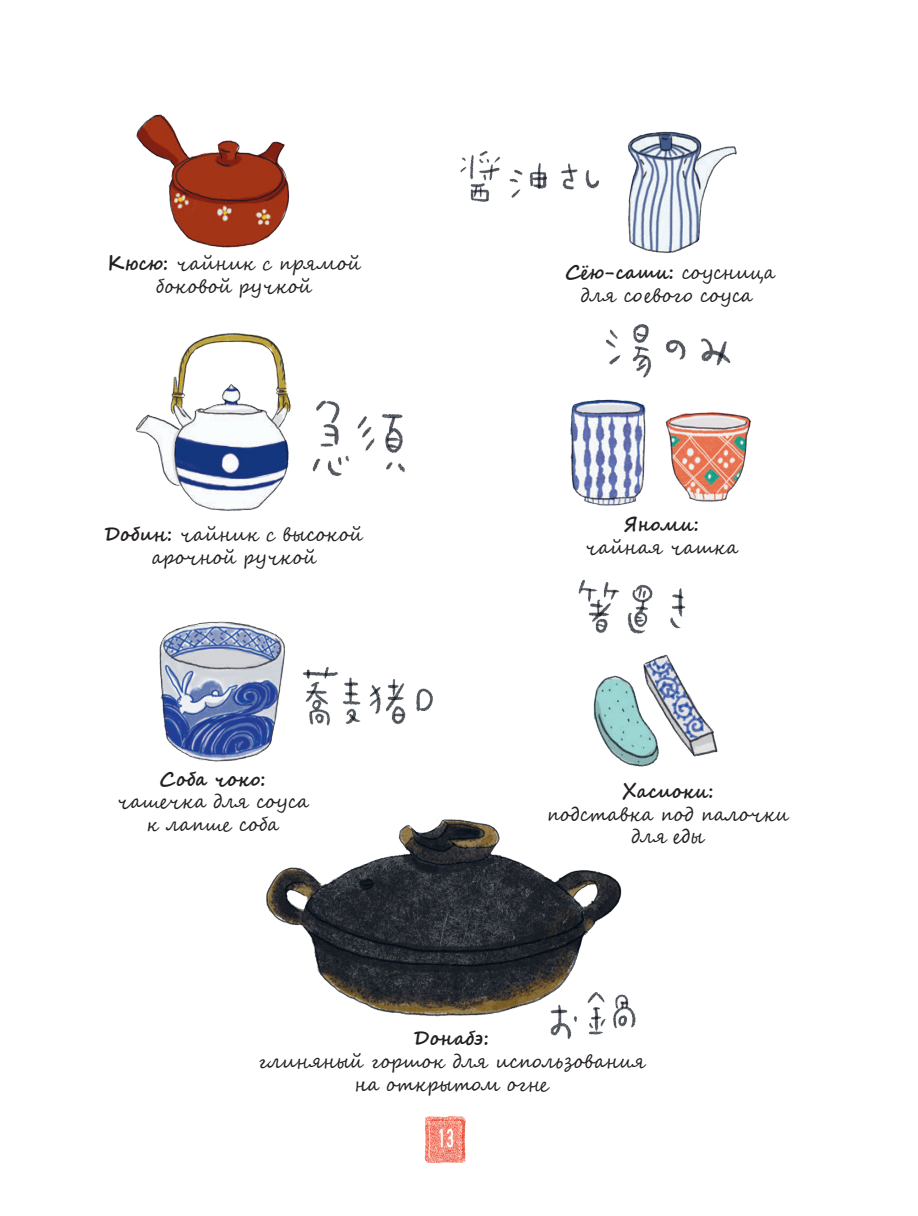
<style>
.page{position:relative;width:918px;height:1216px;background:#fff}
.page>*{position:absolute;margin:0;border:0;box-sizing:border-box;transform-origin:0 0}
.t1{font:25.2px "Local Brewery Four";color:#fff}
.t2{font:19.25px/22.8px "Segoe Script";color:#231f20;text-align:center;scale:.95 1}
.t3{font:700 19.25px "Segoe Script";color:#231f20;scale:.95 1}
.s1{font-weight:700}
</style>
<div class="page">
<img style="left:628px;top:131px;width:109px;height:123px">
<img style="left:460px;top:151px;width:139px;height:51px">
<img style="left:135px;top:333px;width:270px;height:178px">
<img style="left:136px;top:114px;width:154px;height:134px">
<img style="left:665px;top:412px;width:86px;height:90px">
<img style="left:570px;top:399px;width:76px;height:107px">
<img style="left:606px;top:324px;width:125px;height:54px">
<img style="left:159px;top:621px;width:127px;height:141px">
<img style="left:303px;top:667px;width:130px;height:59px">
<img style="left:578px;top:580px;width:108px;height:47px">
<img style="left:593px;top:627px;width:125px;height:140px">
<img style="left:266px;top:819px;width:370px;height:221px">
<img style="left:425px;top:1116px;width:34px;height:47px">
<img style="left:429px;top:1118px;width:34px;height:41px">
<img style="left:425px;top:1123px;width:31px;height:39px">
<p class="t2" style="left:107px;top:252px;width:269px"><span class="s1">Кюсю:</span> чайник с прямой боковой ручкой</p>
<p class="t2" style="left:105px;top:523px;width:273px"><span class="s1">Добин:</span> чайник с высокой арочной ручкой</p>
<p class="t3" style="left:160px;top:763px;width:113px">Соба чоко:</p>
<p class="t2" style="left:117px;top:790px;width:204px">чашечка для соуса к лапше соба</p>
<p class="t2" style="left:565px;top:261px;width:223px"><span class="s1">Сёю-саши:</span> соусница для со евого соуса</p>
<p class="t3" style="left:624px;top:508px;width:80px">Яноми:</p>
<p class="t2" style="left:585px;top:535px;width:163px">чайная чашка</p>
<p class="t3" style="left:622px;top:775px;width:98px">Хасиоки:</p>
<p class="t2" style="left:547px;top:802px;width:257px">подставка под палочки для еды</p>
<p class="t3" style="left:415px;top:1022px;width:80px">Донабэ:</p>
<p class="t2" style="left:258px;top:1049px;width:410px">глиняный горшок для использования на открытом огне</p>
<h1 class="t1" style="left:438px;top:1123px;width:19px">13</h1>
</div>
